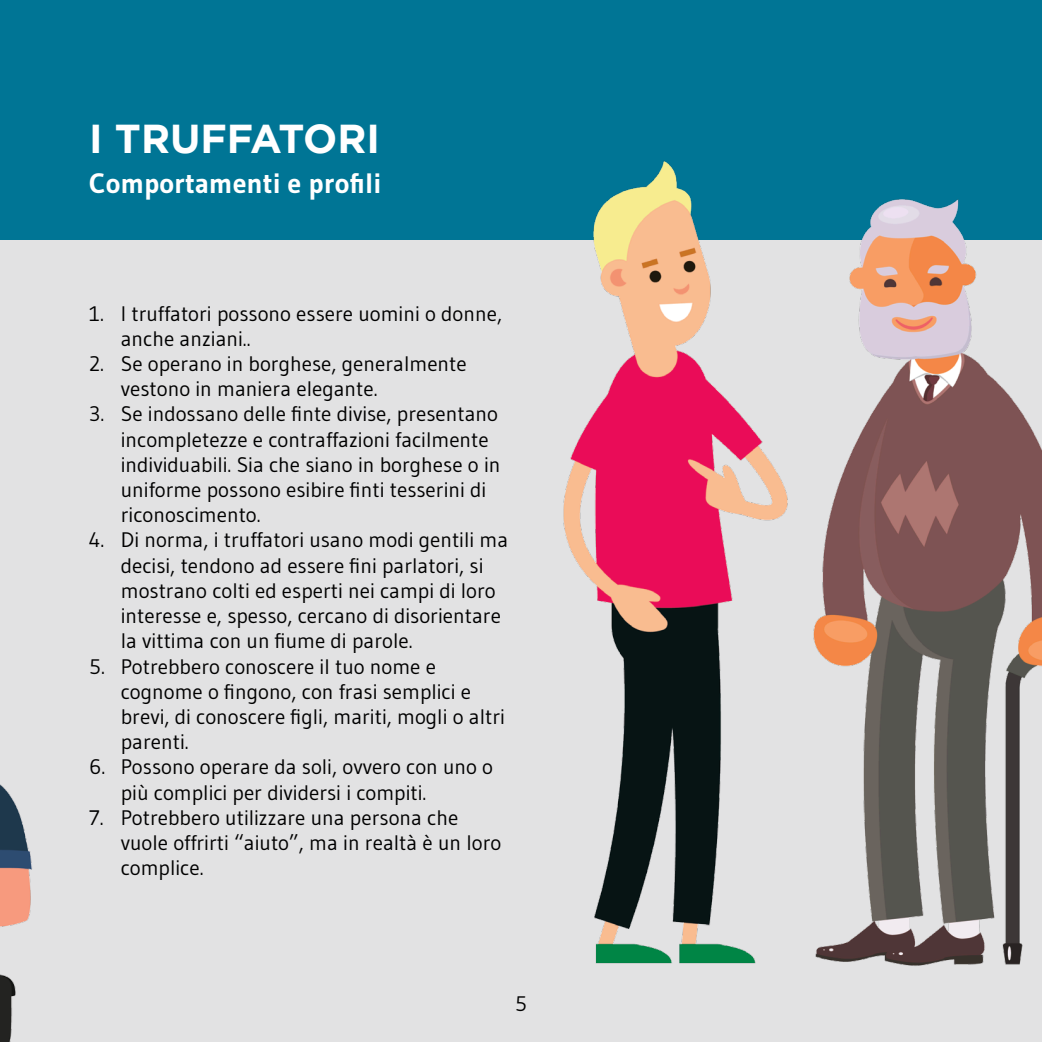
<style>
.page{position:relative;width:1042px;height:1042px;background:#fff}
.page>*{position:absolute;margin:0;border:0;box-sizing:border-box;transform-origin:0 0}
.t1{font:700 40.25px "Gotham";color:#fff}
.t2{font:700 28px "Gudea";color:#fff}
.t3{font:21px/25.2px "Gudea";color:#000}
</style>
<div class="page">
<div style="left:1px;top:0;width:1041px;height:1042px;background:#e2e2e3"></div>
<div style="left:0;top:0;width:1042px;height:239px;background:#007595"></div>
<img style="left:0;top:563px;width:32px;height:479px">
<img style="left:413px;top:161px;width:381px;height:803px">
<img style="left:794px;top:199px;width:248px;height:767px">
<h1 class="t1" style="left:89px;top:115px;width:292px">I TRUFFATORI</h1>
<h2 class="t2" style="left:89px;top:166px;width:294px">Comportamenti e profili</h2>
<p class="t3" style="left:121px;top:300px;width:383px;text-indent:-32px">1. I truffatori possono essere uomini o donne, anche anziani..</p>
<p class="t3" style="left:121px;top:351px;width:347px;text-indent:-32px">2. Se operano in borghese, generalmente vestono in maniera elegante.</p>
<p class="t3" style="left:121px;top:401px;width:381px;text-indent:-32px">3. Se indossano delle finte divise, presentano incompletezze e contraffazioni facilmente individuabili. Sia che siano in borghese o in uniforme possono esibire finti tesserini di riconoscimento.</p>
<p class="t3" style="left:121px;top:527px;width:389px;text-indent:-32px">4. Di norma, i truffatori usano modi gentili ma decisi, tendono ad essere fini parlatori, si mostrano colti ed esperti nei campi di loro interesse e, spesso, cercano di disorientare la vittima con un fiume di parole.</p>
<p class="t3" style="left:121px;top:653px;width:386px;text-indent:-32px">5. Potrebbero conoscere il tuo nome e cognome o fingono, con frasi semplici e brevi, di conoscere figli, mariti, mogli o altri parenti.</p>
<p class="t3" style="left:121px;top:754px;width:374px;text-indent:-32px">6. Possono operare da soli, ovvero con uno o più complici per dividersi i compiti.</p>
<p class="t3" style="left:121px;top:804px;width:382px;text-indent:-32px">7. Potrebbero utilizzare una persona che vuole offrirti “aiuto”, ma in realtà è un loro complice.</p>
<p class="t3" style="left:515px;top:991px;width:13px">5</p>
</div>
